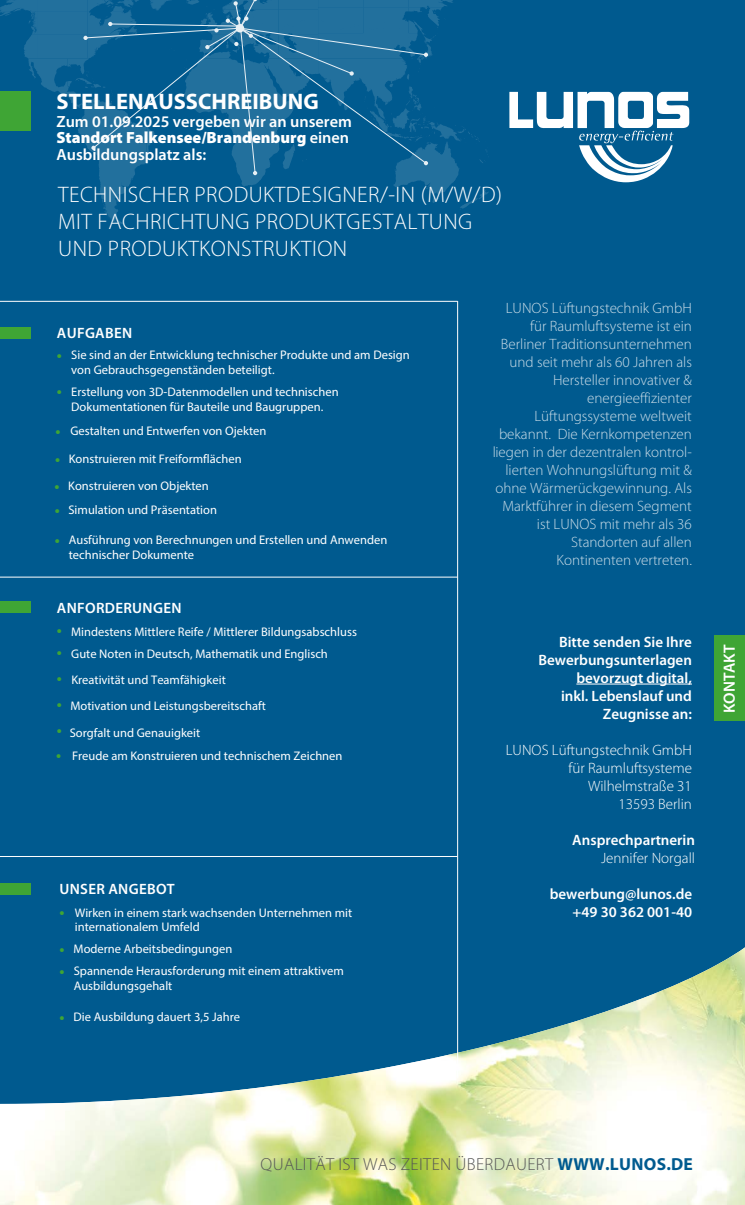
<style>
.page{position:relative;width:745px;height:1205px;background:#fff}
.page>*{position:absolute;margin:0;border:0;box-sizing:border-box;transform-origin:0 0}
.Einf__Abs{font:300 22.5px/27px "Myriad Pro";letter-spacing:.02em;color:#fff}
.Absatnd24erSchrift{font:700 22.5px "Myriad Pro";color:#fff}
.Fließtext{font:300 17.5px "Myriad Pro";letter-spacing:.02em;color:#575756}
.Absatnd24erSchrift-2{font:600 16.25px/16.5px "Myriad Pro";color:#fff}
.Einf__Abs-2{font:600 16.25px "Myriad Pro";color:#fff}
.Fließtext-2{font:300 15px/18px "Myriad Pro";color:#fff;text-align:right}
.Absatnd24erSchrift-3{font:600 15px/18px "Myriad Pro";color:#fff;text-align:right}
.Fließtext-3{font:600 15px/18px "Myriad Pro";color:#fff;text-align:right}
.Absatnd24erSchrift-4{font:600 15px "Myriad Pro";letter-spacing:.02em;color:#fff}
.t1{font:700 15px "Myriad Pro";color:#3fa535}
.t2{font:12.5px/15px "Myriad Pro";color:#fff}
.s1{font-weight:900}
.s2{font-weight:700;font-size:15px;color:#3fa535}
.s3{font-weight:300}
.s4{font-weight:700;color:#005a8f}
</style>
<div class="page">
<div style="left:0;top:0;width:744px;height:1155px;background:#005a8f"></div>
<div style="left:713px;top:635px;width:31px;height:85px;background:#3fa535"></div>
<img style="left:0;top:947px;width:744px;height:258px">
<svg style="left:509px;top:92px;width:180px;height:90px"></svg>
<svg style="left:0;top:0;width:489px;height:224px"></svg>
<hr style="left:576px;top:684px;width:115px;height:1px;background:#fff">
<div style="left:0;top:327px;width:31px;height:12px;background:#3fa535"></div>
<div style="left:0;top:601px;width:31px;height:12px;background:#3fa535"></div>
<div style="left:0;top:883px;width:31px;height:12px;background:#3fa535"></div>
<hr style="left:0;top:301px;width:457px;height:1px;background:#fff">
<hr style="left:457px;top:301px;width:1px;height:777px;background:#fff">
<hr style="left:0;top:577px;width:457px;height:1px;background:#fff">
<hr style="left:0;top:856px;width:457px;height:1px;background:#fff">
<div style="left:0;top:92px;width:31px;height:39px;background:#3fa535"></div>
<p class="Absatnd24erSchrift" style="left:56px;top:88px;width:263px">STELLENAUSSCHREIBUNG</p>
<p class="Absatnd24erSchrift-2" style="left:56px;top:113px;width:297px">Zum 01.09.2025 vergeben wir an unserem<br><span class="s1">Standort Falkensee/Brandenburg</span> einen<br>Ausbildungsplatz als:</p>
<p class="Einf__Abs" style="left:58px;top:181px;width:445px">TECHNISCHER PRODUKTDESIGNER/-IN (M/W/D)<br>MIT FACHRICHTUNG PRODUKTGESTALTUNG<br>UND PRODUKTKONSTRUKTION</p>
<p class="Absatnd24erSchrift-4" style="left:57px;top:325px;width:77px">AUFGABEN</p>
<p class="t2" style="left:71px;top:348px;width:340px;line-height:14.2px;text-indent:-14px"><span class="s2">•</span> Sie sind an der Entwicklung technischer Produkte und am Design von Gebrauchsgegenständen beteiligt.</p>
<p class="t1" style="left:57px;top:382px;width:7px">•</p>
<p class="t2" style="left:71px;top:384px;width:269px">Erstellung von 3D-Datenmodellen und technischen<br>Dokumentationen für Bauteile und Baugruppen.</p>
<p class="t2" style="left:55px;top:423px;width:212px"><span class="s2">•</span> Gestalten und Entwerfen von Ojekten</p>
<p class="t2" style="left:55px;top:451px;width:188px"><span class="s2">•</span> Konstruieren mit Freiformflächen</p>
<p class="t2" style="left:54px;top:478px;width:156px"><span class="s2">•</span> Konstruieren von Objekten</p>
<p class="t2" style="left:55px;top:502px;width:164px"><span class="s2">•</span> Simulation und Präsentation</p>
<p class="t2" style="left:69px;top:532px;width:320px">Ausführung von Berechnungen und Erstellen und Anwenden technischer Dokumente</p>
<p class="t1" style="left:55px;top:532px;width:7px">•</p>
<p class="Absatnd24erSchrift-4" style="left:57px;top:599px;width:126px">ANFORDERUNGEN</p>
<p class="t1" style="left:57px;top:621px;width:7px">•</p>
<p class="t1" style="left:57px;top:643px;width:7px">•</p>
<p class="t1" style="left:57px;top:669px;width:7px">•</p>
<p class="t2" style="left:71px;top:621px;width:287px;line-height:22.1px">Mindestens Mittlere Reife / Mittlerer Bildungsabschluss<br>Gute Noten in Deutsch, Mathematik und Englisch</p>
<p class="t2" style="left:70px;top:667px;width:197px;line-height:25.8px">Kreativität und Teamfähigkeit<br>Motivation und Leistungsbereitschaft</p>
<p class="t2" style="left:70px;top:725px;width:132px">Sorgfalt und Genauigkeit</p>
<p class="t1" style="left:57px;top:695px;width:7px">•</p>
<p class="t1" style="left:57px;top:722px;width:7px">•</p>
<p class="t2" style="left:56px;top:748px;width:287px"><span class="s2">•</span> Freude am Konstruieren und technischem Zeichnen</p>
<p class="Absatnd24erSchrift-4" style="left:60px;top:881px;width:117px">UNSER ANGEBOT</p>
<p class="t2" style="left:75px;top:905px;width:279px;line-height:14.5px;text-indent:-15px"><span class="s2">•</span> Wirken in einem stark wachsenden Unternehmen mit internationalem Umfeld</p>
<p class="t2" style="left:59px;top:941px;width:174px"><span class="s2">•</span> Moderne Arbeitsbedingungen</p>
<p class="t2" style="left:74px;top:964px;width:271px;line-height:14.5px;text-indent:-14px"><span class="s2">•</span> Spannende Herausforderung mit einem attraktivem<br>Ausbildungsgehalt</p>
<p class="t2" style="left:59px;top:1009px;width:182px"><span class="s2">•</span> Die Ausbildung dauert 3,5 Jahre</p>
<p class="Fließtext-2" style="left:492px;top:299px;width:201px">LUNOS Lüftungstechnik GmbH für Raumluftsysteme ist ein<br>Berliner Traditionsunternehmen und seit mehr als 60 Jahren als<br>Hersteller innovativer &amp; energieeffizienter<br>Lüftungssysteme weltweit bekannt. Die Kernkompetenzen liegen in der dezentralen kontrol&shy;lierten Wohnungslüftung mit &amp; ohne Wärmerückgewinnung. Als<br>Marktführer in diesem Segment ist LUNOS mit mehr als 36<br>Standorten auf allen<br>Kontinenten vertreten.</p>
<p class="Absatnd24erSchrift-3" style="left:538px;top:633px;width:155px">Bitte senden Sie Ihre<br>Bewerbungsunterlagen bevorzugt digital,</p>
<p class="Absatnd24erSchrift-3" style="left:560px;top:687px;width:132px">inkl. Lebenslauf und<br>Zeugnisse an:</p>
<p class="Fließtext-2" style="left:505px;top:741px;width:187px">LUNOS Lüftungstechnik GmbH</p>
<p class="Fließtext-2" style="left:568px;top:759px;width:125px">für Raumluftsysteme</p>
<p class="Fließtext-2" style="left:587px;top:777px;width:105px">Wilhelmstraße 31</p>
<p class="Fließtext-2" style="left:618px;top:795px;width:75px">13593 Berlin</p>
<p class="Fließtext-3" style="left:572px;top:831px;width:124px">Ansprechpartnerin<br><span class="s3">Jennifer Norgall</span></p>
<p class="Fließtext-3" style="left:549px;top:885px;width:144px">bewerbung@lunos.de +49 30 362 001-40</p>
<p class="Einf__Abs-2" style="left:719px;top:713px;width:70px;rotate:-90deg">KONTAKT</p>
<p class="Fließtext" style="left:260px;top:1155px;width:433px">QUALITÄT IST WAS ZEITEN ÜBERDAUERT <span class="s4">WWW.LUNOS.DE</span></p>
</div>
